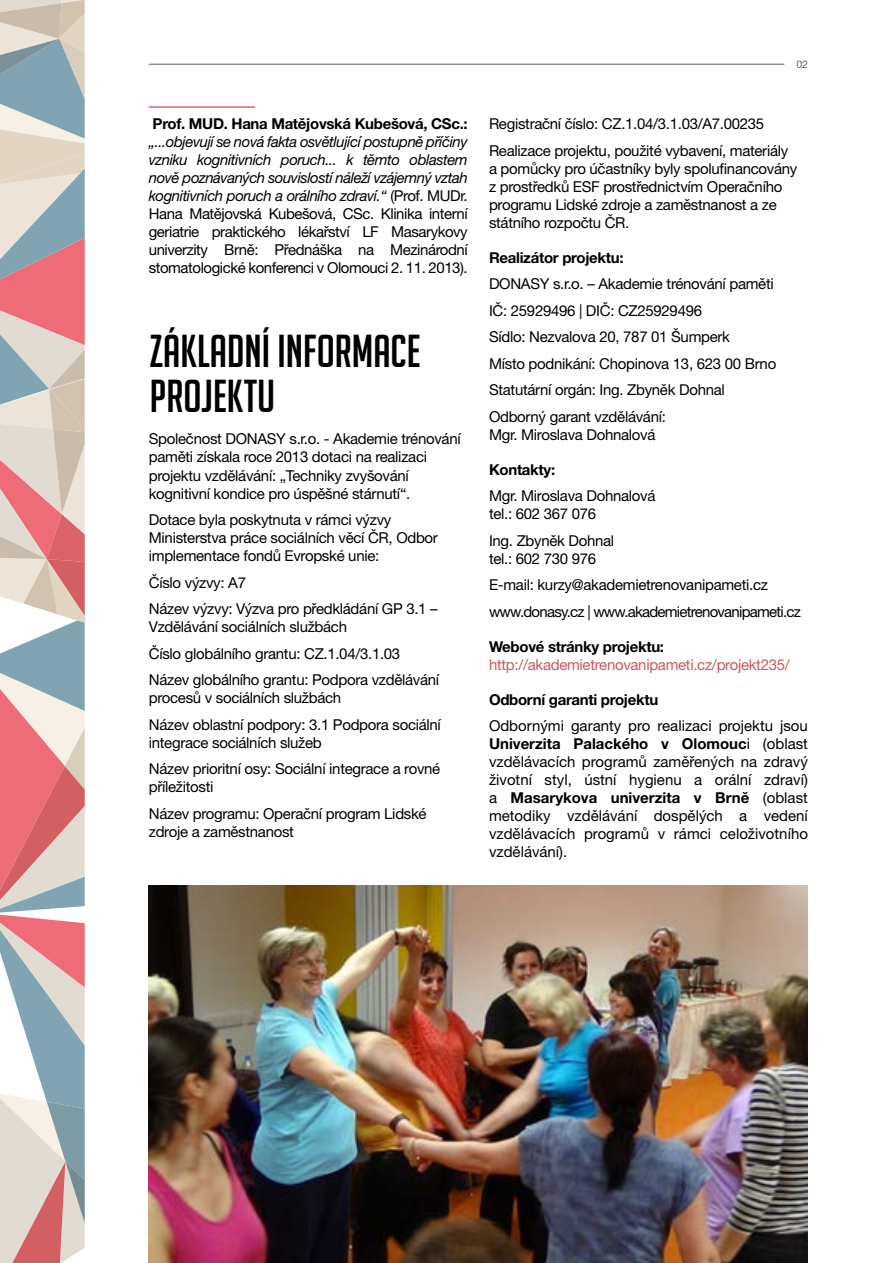
<style>
.page{position:relative;width:893px;height:1263px;background:#fff}
.page>*{position:absolute;margin:0;border:0;box-sizing:border-box;transform-origin:0 0}
.t1{font:45px/45px "Big Noodle Titling";color:#000}
.t2{font:15px/18px "Helvetica Neue LT Pro";letter-spacing:-.02em;color:#000}
.t3{font:700 15px "Helvetica Neue LT Pro";letter-spacing:-.02em;color:#000}
.t4{font:15px/26.5px "Helvetica Neue LT Pro";letter-spacing:-.05em;color:#000}
.t5{font:15px "Helvetica Neue LT Pro";letter-spacing:-.02em;color:#cb595a}
.t6{font:10.5px "Helvetica Neue LT Pro";color:#646363}
.s1{font-style:italic}
.s2{font-weight:700}
</style>
<div class="page">
<svg style="left:0;top:0;width:85px;height:1263px;background:#cdb4b4"></svg>
<hr style="left:149px;top:106px;width:106px;height:2px;background:#db6267">
<img style="left:149px;top:885px;width:659px;height:378px">
<hr style="left:149px;top:64px;width:635px;height:1px;background:#646363">
<p class="t3" style="left:153px;top:114px;width:317px">Prof. MUD. Hana Matějovská Kubešová, CSc.:</p>
<p class="t2" style="left:149px;top:132px;width:320px;text-align:justify"><span class="s1">„...objevují se nová fakta osvětlující postupně příčiny vzniku kognitivních poruch... k těmto oblastem nově poznávaných souvislostí náleží vzájemný vztah kognitivních poruch a orálního zdraví.“</span> (Prof. MUDr.<br>Hana Matějovská Kubešová, CSc. Klinika interní geriatrie praktického lékařství LF Masarykovy univerzity Brně: Přednáška na Mezinárodní stomatologické konferenci v Olomouci 2. 11. 2013).</p>
<h1 class="t1" style="left:150px;top:328px;width:272px">ZÁKLADNÍ INFORMACE<br>PROJEKTU</h1>
<p class="t2" style="left:149px;top:430px;width:313px">Společnost DONASY s.r.o. - Akademie trénování paměti získala roce 2013 dotaci na realizaci projektu vzdělávání: „Techniky zvyšování kognitivní kondice pro úspěšné stárnutí“.</p>
<p class="t2" style="left:149px;top:510px;width:291px">Dotace byla poskytnuta v rámci výzvy<br>Ministerstva práce sociálních věcí ČR, Odbor implementace fondů Evropské unie:</p>
<p class="t2" style="left:149px;top:568px;width:290px;line-height:26.5px">Číslo výzvy: A7<br>Název výzvy: Výzva pro předkládání GP 3.1 –</p>
<p class="t2" style="left:149px;top:613px;width:292px;line-height:26.5px">Vzdělávání sociálních službách<br>Číslo globálního grantu: CZ.1.04/3.1.03<br>Název globálního grantu: Podpora vzdělávání</p>
<p class="t2" style="left:149px;top:684px;width:294px;line-height:26.5px">procesů v sociálních službách<br>Název oblastní podpory: 3.1 Podpora sociální</p>
<p class="t2" style="left:149px;top:729px;width:293px;line-height:26.5px">integrace sociálních služeb<br>Název prioritní osy: Sociální integrace a rovné</p>
<p class="t2" style="left:149px;top:773px;width:279px;line-height:26.5px">příležitosti<br>Název programu: Operační program Lidské</p>
<p class="t2" style="left:149px;top:822px;width:147px">zdroje a zaměstnanost</p>
<p class="t6" style="left:796px;top:58px;width:13px">02</p>
<p class="t2" style="left:489px;top:110px;width:301px;line-height:26.5px">Registrační číslo: CZ.1.04/3.1.03/A7.00235<br>Realizace projektu, použité vybavení, materiály</p>
<p class="t2" style="left:489px;top:159px;width:310px">a pomůcky pro účastníky byly spolufinancovány z prostředků ESF prostřednictvím Operačního programu Lidské zdroje a zaměstnanost a ze státního rozpočtu ČR.</p>
<p class="t3" style="left:489px;top:248px;width:136px">Realizátor projektu:</p>
<p class="t2" style="left:489px;top:270px;width:289px;line-height:26.5px">DONASY s.r.o. – Akademie trénování paměti IČ: 25929496 | DIČ: CZ25929496<br>Sídlo: Nezvalova 20, 787 01 Šumperk<br>Místo podnikání: Chopinova 13, 623 00 Brno Statutární orgán: Ing. Zbyněk Dohnal Odborný garant vzdělávání:</p>
<p class="t2" style="left:489px;top:425px;width:168px">Mgr. Miroslava Dohnalová</p>
<p class="t3" style="left:489px;top:460px;width:68px">Kontakty:</p>
<p class="t2" style="left:489px;top:487px;width:168px">Mgr. Miroslava Dohnalová tel.: 602 367 076</p>
<p class="t2" style="left:489px;top:531px;width:127px">Ing. Zbyněk Dohnal tel.: 602 730 976</p>
<p class="t4" style="left:489px;top:571px;width:314px">E-mail: kurzy@akademietrenovanipameti.cz www.donasy.cz | www.akademietrenovanipameti.cz</p>
<p class="t3" style="left:489px;top:637px;width:177px">Webové stránky projektu:</p>
<p class="t5" style="left:489px;top:655px;width:302px">http://akademietrenovanipameti.cz/projekt235/</p>
<p class="t3" style="left:489px;top:690px;width:171px">Odborní garanti projektu</p>
<p class="t2" style="left:489px;top:717px;width:320px;text-align:justify">Odbornými garanty pro realizaci projektu jsou <span class="s2">Univerzita Palackého v Olomouc</span>i (oblast vzdělávacích programů zaměřených na zdravý životní styl, ústní hygienu a orální zdraví) a <span class="s2">Masarykova univerzita v Brně</span> (oblast metodiky vzdělávání dospělých a vedení vzdělávacích programů v rámci celoživotního vzdělávání).</p>
</div>
